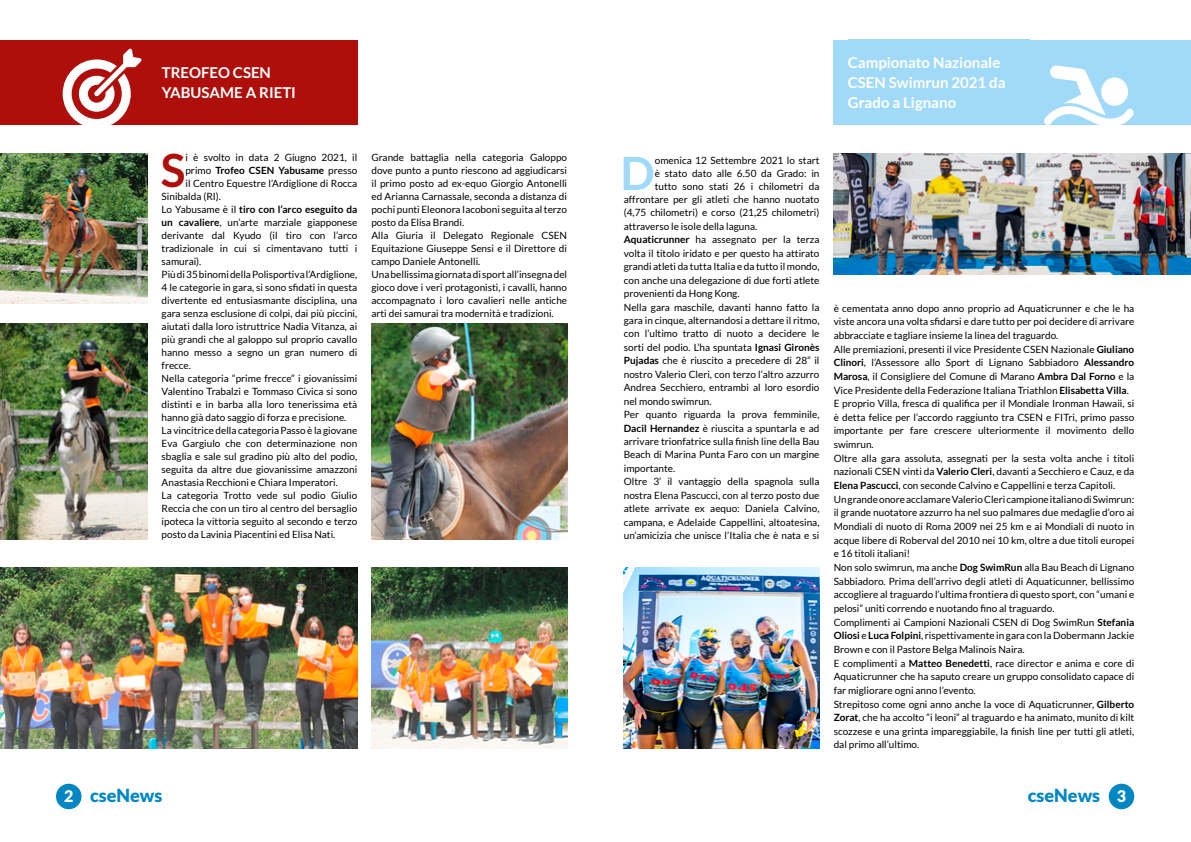
<style>
.page{position:relative;width:1191px;height:842px;background:#fff}
.page>*{position:absolute;margin:0;border:0;box-sizing:border-box;transform-origin:0 0}
.t1{font:700 46px "Lato";color:#ae0f0a}
.t2{font:700 46px "Lato";color:#a1daf8}
.t3{font:900 18px "Lato";color:#0087c3}
.t4{font:700 15px/20px "Lato";color:#fff}
.t5{font:10px/13.7px "Lato";color:#000}
.t6{font:700 10px "Lato";color:#000}
.s1{font-weight:400}
.s2{font-weight:700}
.s3{font-size:16px;color:#fff}
</style>
<div class="page">
<div style="left:0;top:40px;width:357px;height:84px;background:#ae0f0a"></div>
<img style="left:0;top:153px;width:147px;height:150px">
<img style="left:0;top:324px;width:147px;height:215px">
<img style="left:0;top:567px;width:357px;height:181px">
<img style="left:371px;top:567px;width:196px;height:181px">
<img style="left:371px;top:324px;width:196px;height:215px">
<div style="left:833px;top:40px;width:358px;height:84px;background:#a1daf8"></div>
<img style="left:833px;top:153px;width:358px;height:122px">
<img style="left:624px;top:567px;width:195px;height:181px">
<svg style="left:1043px;top:65px;width:91px;height:60px"></svg>
<div style="left:1101px;top:77px;width:27px;height:29px;background:#fff;border-radius:50%"></div>
<svg style="left:63px;top:49px;width:79px;height:76px"></svg>
<div style="left:56px;top:784px;width:25px;height:25px;background:#0087c3;border-radius:50%"></div>
<div style="left:1108px;top:784px;width:26px;height:25px;background:#0087c3;border-radius:50%"></div>
<h3 class="t4" style="left:162px;top:63px;width:136px">TREOFEO CSEN<br>YABUSAME A RIETI</h3>
<h1 class="t1" style="left:161px;top:144px;width:26px">S</h1>
<p class="t5" style="left:185px;top:151px;width:173px">i è svolto in data 2 Giugno 2021, il</p>
<p class="t6" style="left:185px;top:165px;width:173px"><span class="s1">primo</span> Trofeo CSEN Yabusame <span class="s1">presso</span></p>
<p class="t5" style="left:185px;top:177px;width:173px">il Centro Equestre l’Ardiglione di Rocca</p>
<p class="t5" style="left:162px;top:190px;width:61px">Sinibalda (RI).</p>
<p class="t6" style="left:162px;top:204px;width:197px"><span class="s1">Lo Yabusame è il</span> tiro con l’arco eseguito da</p>
<p class="t5" style="left:162px;top:216px;width:197px"><span class="s2">un cavaliere</span>, un’arte marziale giapponese</p>
<p class="t5" style="left:162px;top:229px;width:197px">derivante dal Kyudo (il tiro con l’arco</p>
<p class="t5" style="left:162px;top:242px;width:197px">tradizionale in cui si cimentavano tutti i</p>
<p class="t5" style="left:162px;top:255px;width:41px">samurai).</p>
<p class="t5" style="left:162px;top:268px;width:197px">Più di 35 binomi della Polisportiva l’Ardiglione,</p>
<p class="t5" style="left:162px;top:281px;width:197px">4 le categorie in gara, si sono sfidati in questa</p>
<p class="t5" style="left:162px;top:294px;width:197px">divertente ed entusiasmante disciplina, una</p>
<p class="t5" style="left:162px;top:307px;width:197px">gara senza esclusione di colpi, dai più piccini,</p>
<p class="t5" style="left:162px;top:320px;width:197px">aiutati dalla loro istruttrice Nadia Vitanza, ai</p>
<p class="t5" style="left:162px;top:333px;width:197px">più grandi che al galoppo sul proprio cavallo</p>
<p class="t5" style="left:162px;top:346px;width:197px">hanno messo a segno un gran numero di</p>
<p class="t5" style="left:162px;top:359px;width:31px">frecce.</p>
<p class="t5" style="left:162px;top:372px;width:197px">Nella categoria “prime frecce” i giovanissimi</p>
<p class="t5" style="left:162px;top:385px;width:197px">Valentino Trabalzi e Tommaso Civica si sono</p>
<p class="t5" style="left:162px;top:398px;width:197px">distinti e in barba alla loro tenerissima età</p>
<p class="t5" style="left:162px;top:411px;width:186px">hanno già dato saggio di forza e precisione.</p>
<p class="t5" style="left:162px;top:424px;width:197px">La vincitrice della categoria Passo è la giovane</p>
<p class="t5" style="left:162px;top:437px;width:197px">Eva Gargiulo che con determinazione non</p>
<p class="t5" style="left:162px;top:450px;width:197px">sbaglia e sale sul gradino più alto del podio,</p>
<p class="t5" style="left:162px;top:463px;width:197px">seguita da altre due giovanissime amazzoni</p>
<p class="t5" style="left:162px;top:476px;width:178px">Anastasia Recchioni e Chiara Imperatori.</p>
<p class="t5" style="left:162px;top:489px;width:197px">La categoria Trotto vede sul podio Giulio</p>
<p class="t5" style="left:162px;top:502px;width:197px">Reccia che con un tiro al centro del bersaglio</p>
<p class="t5" style="left:162px;top:515px;width:197px">ipoteca la vittoria seguito al secondo e terzo</p>
<p class="t5" style="left:162px;top:528px;width:175px">posto da Lavinia Piacentini ed Elisa Nati.</p>
<p class="t5" style="left:371px;top:151px;width:197px;line-height:13px">Grande battaglia nella categoria Galoppo dove punto a punto riescono ad aggiudicarsi il primo posto ad ex-equo Giorgio Antonelli ed Arianna Carnassale, seconda a distanza di pochi punti Eleonora Iacoboni seguita al terzo posto da Elisa Brandi.<br>Alla Giuria il Delegato Regionale CSEN Equitazione Giuseppe Sensi e il Direttore di campo Daniele Antonelli.<br>Una bellissima giornata di sport all’insegna del gioco dove i veri protagonisti, i cavalli, hanno accompagnato i loro cavalieri nelle antiche arti dei samurai tra modernità e tradizioni.</p>
<h3 class="t4" style="left:848px;top:52px;width:159px">Campionato Nazionale<br>CSEN Swimrun 2021 da<br>Grado a Lignano</h3>
<h1 class="t2" style="left:620px;top:146px;width:36px">D</h1>
<p class="t5" style="left:655px;top:153px;width:166px">omenica 12 Settembre 2021 lo start</p>
<p class="t5" style="left:655px;top:166px;width:166px">è stato dato alle 6.50 da Grado: in</p>
<p class="t5" style="left:655px;top:179px;width:166px">tutto sono stati 26 i chilometri da</p>
<p class="t5" style="left:624px;top:192px;width:197px">affrontare per gli atleti che hanno nuotato</p>
<p class="t5" style="left:624px;top:206px;width:197px">(4,75 chilometri) e corso (21,25 chilometri)</p>
<p class="t5" style="left:624px;top:219px;width:135px">attraverso le isole della laguna.</p>
<p class="t5" style="left:624px;top:233px;width:197px"><span class="s2">Aquaticrunner</span> ha assegnato per la terza</p>
<p class="t5" style="left:624px;top:246px;width:197px">volta il titolo iridato e per questo ha attirato</p>
<p class="t5" style="left:624px;top:260px;width:197px">grandi atleti da tutta Italia e da tutto il mondo,</p>
<p class="t5" style="left:624px;top:273px;width:197px">con anche una delegazione di due forti atlete</p>
<p class="t5" style="left:624px;top:287px;width:117px">provenienti da Hong Kong.</p>
<p class="t5" style="left:624px;top:300px;width:197px">Nella gara maschile, davanti hanno fatto la</p>
<p class="t5" style="left:624px;top:313px;width:197px">gara in cinque, alternandosi a dettare il ritmo,</p>
<p class="t5" style="left:624px;top:327px;width:197px">con l’ultimo tratto di nuoto a decidere le</p>
<p class="t5" style="left:624px;top:340px;width:197px">sorti del podio. L’ha spuntata <span class="s2">Ignasi Gironès</span></p>
<p class="t5" style="left:624px;top:354px;width:197px"><span class="s2">Pujadas</span> che è riuscito a precedere di 28” il</p>
<p class="t5" style="left:624px;top:367px;width:197px">nostro Valerio Cleri, con terzo l’altro azzurro</p>
<p class="t5" style="left:624px;top:381px;width:197px">Andrea Secchiero, entrambi al loro esordio</p>
<p class="t5" style="left:624px;top:394px;width:89px">nel mondo swimrun.</p>
<p class="t5" style="left:624px;top:407px;width:197px">Per quanto riguarda la prova femminile,</p>
<p class="t5" style="left:624px;top:421px;width:197px"><span class="s2">Dacil Hernandez</span> è riuscita a spuntarla e ad</p>
<p class="t5" style="left:624px;top:434px;width:197px">arrivare trionfatrice sulla finish line della Bau</p>
<p class="t5" style="left:624px;top:448px;width:197px">Beach di Marina Punta Faro con un margine</p>
<p class="t5" style="left:624px;top:461px;width:53px">importante.</p>
<p class="t5" style="left:624px;top:475px;width:197px">Oltre 3’ il vantaggio della spagnola sulla</p>
<p class="t5" style="left:624px;top:488px;width:197px">nostra Elena Pascucci, con al terzo posto due</p>
<p class="t5" style="left:624px;top:502px;width:197px">atlete arrivate ex aequo: Daniela Calvino,</p>
<p class="t5" style="left:624px;top:515px;width:197px">campana, e Adelaide Cappellini, altoatesina,</p>
<p class="t5" style="left:624px;top:528px;width:197px">un’amicizia che unisce l’Italia che è nata e si</p>
<p class="t5" style="left:833px;top:301px;width:302px">è cementata anno dopo anno proprio ad Aquaticrunner e che le ha viste ancora una volta sfidarsi e dare tutto per poi decidere di arrivare abbracciate e tagliare insieme la linea del traguardo.<br>Alle premiazioni, presenti il vice Presidente CSEN Nazionale <span class="s2">Giuliano Clinori</span>, l’Assessore allo Sport di Lignano Sabbiadoro <span class="s2">Alessandro Marosa</span>, il Consigliere del Comune di Marano <span class="s2">Ambra Dal Forno</span> e la Vice Presidente della Federazione Italiana Triathlon <span class="s2">Elisabetta Villa</span>.<br>E proprio Villa, fresca di qualifica per il Mondiale Ironman Hawaii, si è detta felice per l’accordo raggiunto tra CSEN e FITri, primo passo importante per fare crescere ulteriormente il movimento dello swimrun.<br>Oltre alla gara assoluta, assegnati per la sesta volta anche i titoli nazionali CSEN vinti da <span class="s2">Valerio Cleri</span>, davanti a Secchiero e Cauz, e da <span class="s2">Elena Pascucci</span>, con seconde Calvino e Cappellini e terza Capitoli.<br>Un grande onore acclamare Valerio Cleri campione italiano di Swimrun: il grande nuotatore azzurro ha nel suo palmares due medaglie d’oro ai Mondiali di nuoto di Roma 2009 nei 25 km e ai Mondiali di nuoto in acque libere di Roberval del 2010 nei 10 km, oltre a due titoli europei e 16 titoli italiani!<br>Non solo swimrun, ma anche <span class="s2">Dog SwimRun</span> alla Bau Beach di Lignano Sabbiadoro. Prima dell’arrivo degli atleti di Aquaticunner, bellissimo accogliere al traguardo l’ultima frontiera di questo sport, con “umani e pelosi” uniti correndo e nuotando fino al traguardo.<br>Complimenti ai Campioni Nazionali CSEN di Dog SwimRun <span class="s2">Stefania Oliosi</span> e <span class="s2">Luca Folpini</span>, rispettivamente in gara con la Dobermann Jackie Brown e con il Pastore Belga Malinois Naira.<br>E complimenti a <span class="s2">Matteo Benedetti</span>, race director e anima e core di Aquaticrunner che ha saputo creare un gruppo consolidato capace di far migliorare ogni anno l’evento.<br>Strepitoso come ogni anno anche la voce di Aquaticrunner, <span class="s2">Gilberto Zorat</span>, che ha accolto “i leoni” al traguardo e ha animato, munito di kilt scozzese e una grinta impareggiabile, la finish line per tutti gli atleti, dal primo all’ultimo.</p>
<h2 class="t3" style="left:64px;top:785px;width:100px"><span class="s3">2</span> cseNews</h2>
<h2 class="t3" style="left:1027px;top:785px;width:100px">cseNews <span class="s3">3</span></h2>
</div>
